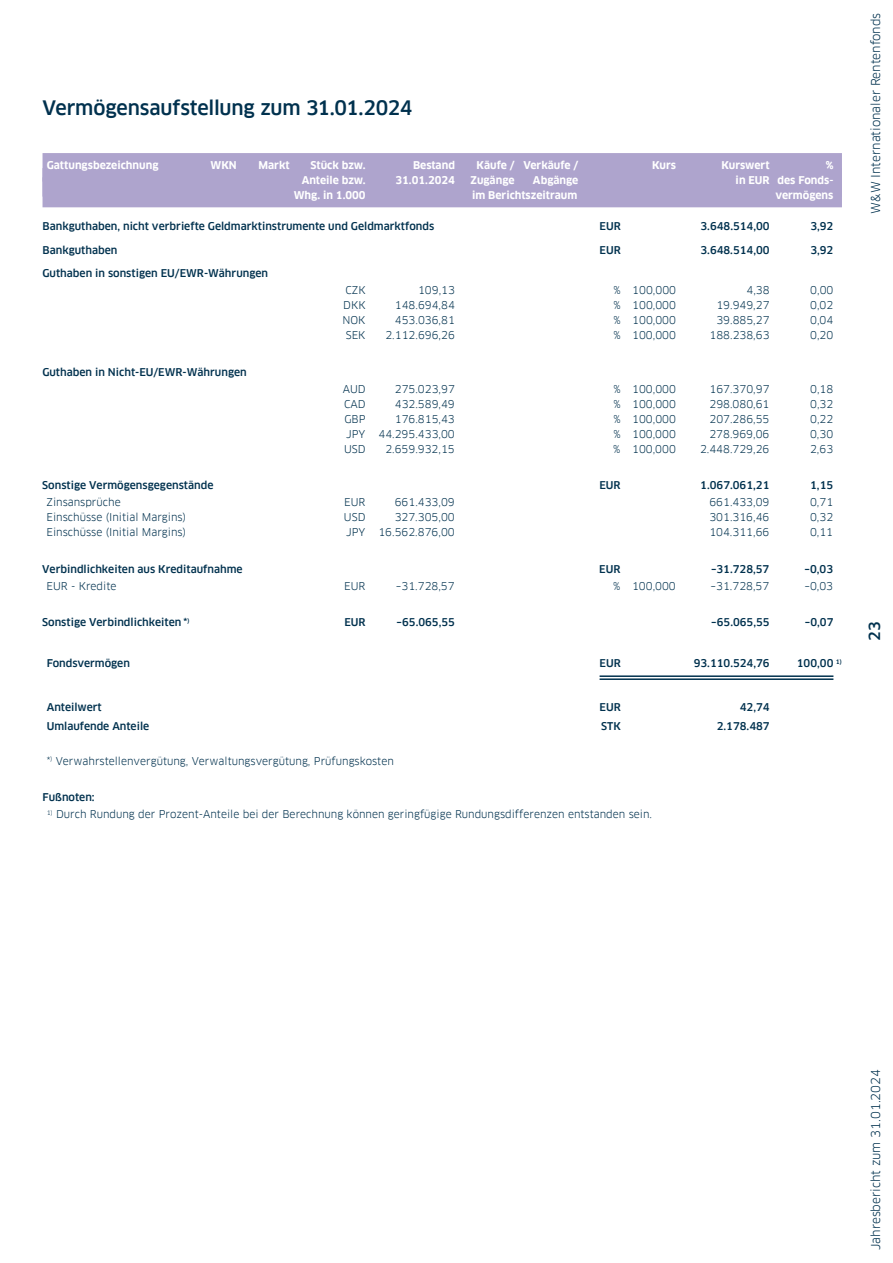
<style>
.page{position:relative;width:893px;height:1263px;background:#fff}
.page>*{position:absolute;margin:0;border:0;box-sizing:border-box;transform-origin:0 0}
.t1{font:500 19.5px "Clanfor LBBW";letter-spacing:-.01em;color:#00314e}
.t2{font:500 15px "Clanfor LBBW";color:#00314e}
.t3{font:12px "Clanfor LBBW";color:#00314e}
.t4{font:10.5px "Clanfor LBBW";color:#00314e}
.t5{font:500 10.5px "Clanfor LBBW";color:#00314e}
.t6{font:700 10.5px "Clanfor LBBW";color:#fff}
</style>
<div class="page">
<div style="left:43px;top:153px;width:799px;height:29px;background:#aea4cd"></div>
<div style="left:43px;top:177px;width:799px;height:30px;background:#aea4cd"></div>
<hr style="left:600px;top:675px;width:233px;height:2px;background:#00314e">
<hr style="left:600px;top:678px;width:233px;height:2px;background:#00314e">
<h1 class="t1" style="left:43px;top:96px;width:371px">Vermögensaufstellung zum 31.01.2024</h1>
<p class="t6" style="left:47px;top:159px;width:113px">Gattungsbezeichnung</p>
<p class="t6" style="left:211px;top:159px;width:28px">WKN</p>
<p class="t6" style="left:259px;top:159px;width:33px">Markt</p>
<p class="t6" style="left:311px;top:159px;width:57px">Stück bzw.</p>
<p class="t6" style="left:413px;top:159px;width:43px">Bestand</p>
<p class="t6" style="left:477px;top:159px;width:103px">Käufe / Verkäufe /</p>
<p class="t6" style="left:652px;top:159px;width:25px">Kurs</p>
<p class="t6" style="left:721px;top:159px;width:50px">Kurswert</p>
<p class="t6" style="left:826px;top:159px;width:9px">%</p>
<p class="t6" style="left:302px;top:174px;width:66px">Anteile bzw.</p>
<p class="t6" style="left:395px;top:174px;width:61px">31.01.2024</p>
<p class="t6" style="left:471px;top:174px;width:45px">Zugänge</p>
<p class="t6" style="left:533px;top:174px;width:47px">Abgänge</p>
<p class="t6" style="left:736px;top:174px;width:99px">in EUR des Fonds-</p>
<p class="t6" style="left:294px;top:189px;width:73px">Whg. in 1.000</p>
<p class="t6" style="left:472px;top:189px;width:107px">im Berichtszeitraum</p>
<p class="t6" style="left:775px;top:189px;width:60px">vermögens</p>
<p class="t5" style="left:42px;top:220px;width:393px">Bankguthaben, nicht verbriefte Geldmarktinstrumente und Geldmarktfonds</p>
<p class="t5" style="left:600px;top:220px;width:23px">EUR</p>
<p class="t5" style="left:700px;top:220px;width:71px">3.648.514,00</p>
<p class="t5" style="left:810px;top:220px;width:25px">3,92</p>
<p class="t5" style="left:42px;top:243px;width:76px">Bankguthaben</p>
<p class="t5" style="left:600px;top:243px;width:23px">EUR</p>
<p class="t5" style="left:700px;top:243px;width:71px">3.648.514,00</p>
<p class="t5" style="left:810px;top:243px;width:25px">3,92</p>
<p class="t5" style="left:42px;top:267px;width:227px">Guthaben in sonstigen EU/EWR-Währungen</p>
<p class="t4" style="left:345px;top:284px;width:22px">CZK</p>
<p class="t4" style="left:418px;top:284px;width:38px">109,13</p>
<p class="t4" style="left:613px;top:284px;width:64px">% 100,000</p>
<p class="t4" style="left:746px;top:284px;width:25px">4,38</p>
<p class="t4" style="left:810px;top:284px;width:25px">0,00</p>
<p class="t4" style="left:343px;top:299px;width:24px">DKK</p>
<p class="t4" style="left:395px;top:299px;width:62px">148.694,84</p>
<p class="t4" style="left:613px;top:299px;width:64px">% 100,000</p>
<p class="t4" style="left:716px;top:299px;width:55px">19.949,27</p>
<p class="t4" style="left:810px;top:299px;width:25px">0,02</p>
<p class="t4" style="left:343px;top:314px;width:25px">NOK</p>
<p class="t4" style="left:395px;top:314px;width:62px">453.036,81</p>
<p class="t4" style="left:613px;top:314px;width:64px">% 100,000</p>
<p class="t4" style="left:716px;top:314px;width:55px">39.885,27</p>
<p class="t4" style="left:810px;top:314px;width:25px">0,04</p>
<p class="t4" style="left:346px;top:329px;width:21px">SEK</p>
<p class="t4" style="left:385px;top:329px;width:71px">2.112.696,26</p>
<p class="t4" style="left:613px;top:329px;width:64px">% 100,000</p>
<p class="t4" style="left:709px;top:329px;width:62px">188.238,63</p>
<p class="t4" style="left:810px;top:329px;width:25px">0,20</p>
<p class="t5" style="left:42px;top:365px;width:206px">Guthaben in Nicht-EU/EWR-Währungen</p>
<p class="t4" style="left:343px;top:382px;width:24px">AUD</p>
<p class="t4" style="left:395px;top:382px;width:62px">275.023,97</p>
<p class="t4" style="left:613px;top:382px;width:64px">% 100,000</p>
<p class="t4" style="left:709px;top:382px;width:62px">167.370,97</p>
<p class="t4" style="left:810px;top:382px;width:25px">0,18</p>
<p class="t4" style="left:344px;top:397px;width:23px">CAD</p>
<p class="t4" style="left:395px;top:397px;width:62px">432.589,49</p>
<p class="t4" style="left:613px;top:397px;width:64px">% 100,000</p>
<p class="t4" style="left:709px;top:397px;width:62px">298.080,61</p>
<p class="t4" style="left:810px;top:397px;width:25px">0,32</p>
<p class="t4" style="left:344px;top:412px;width:23px">GBP</p>
<p class="t4" style="left:395px;top:412px;width:62px">176.815,43</p>
<p class="t4" style="left:613px;top:412px;width:64px">% 100,000</p>
<p class="t4" style="left:709px;top:412px;width:62px">207.286,55</p>
<p class="t4" style="left:810px;top:412px;width:25px">0,22</p>
<p class="t4" style="left:346px;top:427px;width:110px">JPY 44.295.433,00</p>
<p class="t4" style="left:613px;top:427px;width:64px">% 100,000</p>
<p class="t4" style="left:709px;top:427px;width:62px">278.969,06</p>
<p class="t4" style="left:810px;top:427px;width:25px">0,30</p>
<p class="t4" style="left:344px;top:442px;width:23px">USD</p>
<p class="t4" style="left:385px;top:442px;width:71px">2.659.932,15</p>
<p class="t4" style="left:613px;top:442px;width:64px">% 100,000</p>
<p class="t4" style="left:700px;top:442px;width:71px">2.448.729,26</p>
<p class="t4" style="left:810px;top:442px;width:25px">2,63</p>
<p class="t5" style="left:42px;top:479px;width:173px">Sonstige Vermögensgegenstände</p>
<p class="t5" style="left:599px;top:479px;width:23px">EUR</p>
<p class="t5" style="left:700px;top:479px;width:71px">1.067.061,21</p>
<p class="t5" style="left:810px;top:479px;width:25px">1,15</p>
<p class="t4" style="left:47px;top:496px;width:76px">Zinsansprüche</p>
<p class="t4" style="left:344px;top:496px;width:23px">EUR</p>
<p class="t4" style="left:395px;top:496px;width:62px">661.433,09</p>
<p class="t4" style="left:709px;top:496px;width:62px">661.433,09</p>
<p class="t4" style="left:810px;top:496px;width:25px">0,71</p>
<p class="t4" style="left:47px;top:511px;width:141px">Einschüsse (Initial Margins)</p>
<p class="t4" style="left:344px;top:511px;width:23px">USD</p>
<p class="t4" style="left:395px;top:511px;width:62px">327.305,00</p>
<p class="t4" style="left:709px;top:511px;width:62px">301.316,46</p>
<p class="t4" style="left:810px;top:511px;width:25px">0,32</p>
<p class="t4" style="left:47px;top:526px;width:141px">Einschüsse (Initial Margins)</p>
<p class="t4" style="left:346px;top:526px;width:110px">JPY 16.562.876,00</p>
<p class="t4" style="left:709px;top:526px;width:62px">104.311,66</p>
<p class="t4" style="left:810px;top:526px;width:25px">0,11</p>
<p class="t5" style="left:42px;top:563px;width:202px">Verbindlichkeiten aus Kreditaufnahme</p>
<p class="t5" style="left:599px;top:563px;width:23px">EUR</p>
<p class="t5" style="left:711px;top:563px;width:60px">–31.728,57</p>
<p class="t5" style="left:805px;top:563px;width:30px">–0,03</p>
<p class="t4" style="left:46px;top:580px;width:72px">EUR - Kredite</p>
<p class="t4" style="left:344px;top:580px;width:23px">EUR</p>
<p class="t4" style="left:396px;top:580px;width:60px">–31.728,57</p>
<p class="t4" style="left:613px;top:580px;width:64px">% 100,000</p>
<p class="t4" style="left:710px;top:580px;width:60px">–31.728,57</p>
<p class="t4" style="left:804px;top:580px;width:30px">–0,03</p>
<p class="t5" style="left:42px;top:616px;width:149px">Sonstige Verbindlichkeiten *<sup>)</sup></p>
<p class="t5" style="left:344px;top:616px;width:23px">EUR</p>
<p class="t5" style="left:397px;top:616px;width:60px">–65.065,55</p>
<p class="t5" style="left:711px;top:616px;width:60px">–65.065,55</p>
<p class="t5" style="left:805px;top:616px;width:30px">–0,07</p>
<p class="t5" style="left:47px;top:657px;width:85px">Fondsvermögen</p>
<p class="t5" style="left:600px;top:657px;width:23px">EUR</p>
<p class="t5" style="left:694px;top:657px;width:77px">93.110.524,76</p>
<p class="t5" style="left:797px;top:657px;width:47px">100,00 <sup>1)</sup></p>
<p class="t5" style="left:47px;top:700px;width:56px">Anteilwert</p>
<p class="t5" style="left:600px;top:700px;width:23px">EUR</p>
<p class="t5" style="left:740px;top:700px;width:31px">42,74</p>
<p class="t5" style="left:47px;top:720px;width:104px">Umlaufende Anteile</p>
<p class="t5" style="left:601px;top:720px;width:21px">STK</p>
<p class="t5" style="left:717px;top:720px;width:54px">2.178.487</p>
<p class="t4" style="left:47px;top:755px;width:349px">*<sup>)</sup> Verwahrstellenvergütung, Verwaltungsvergütung, Prüfungskosten</p>
<p class="t5" style="left:43px;top:791px;width:54px">Fußnoten:</p>
<p class="t4" style="left:47px;top:808px;width:607px"><sup>1)</sup> Durch Rundung der Prozent-Anteile bei der Berechnung können geringfügige Rundungsdifferenzen entstanden sein.</p>
<p class="t3" style="left:869px;top:214px;width:202px;rotate:-90deg">W&amp;W Internationaler Rentenfonds</p>
<h2 class="t2" style="left:866px;top:641px;width:21px;rotate:-90deg">23</h2>
<p class="t3" style="left:869px;top:1250px;width:183px;rotate:-90deg">Jahresbericht zum 31.01.2024</p>
</div>
